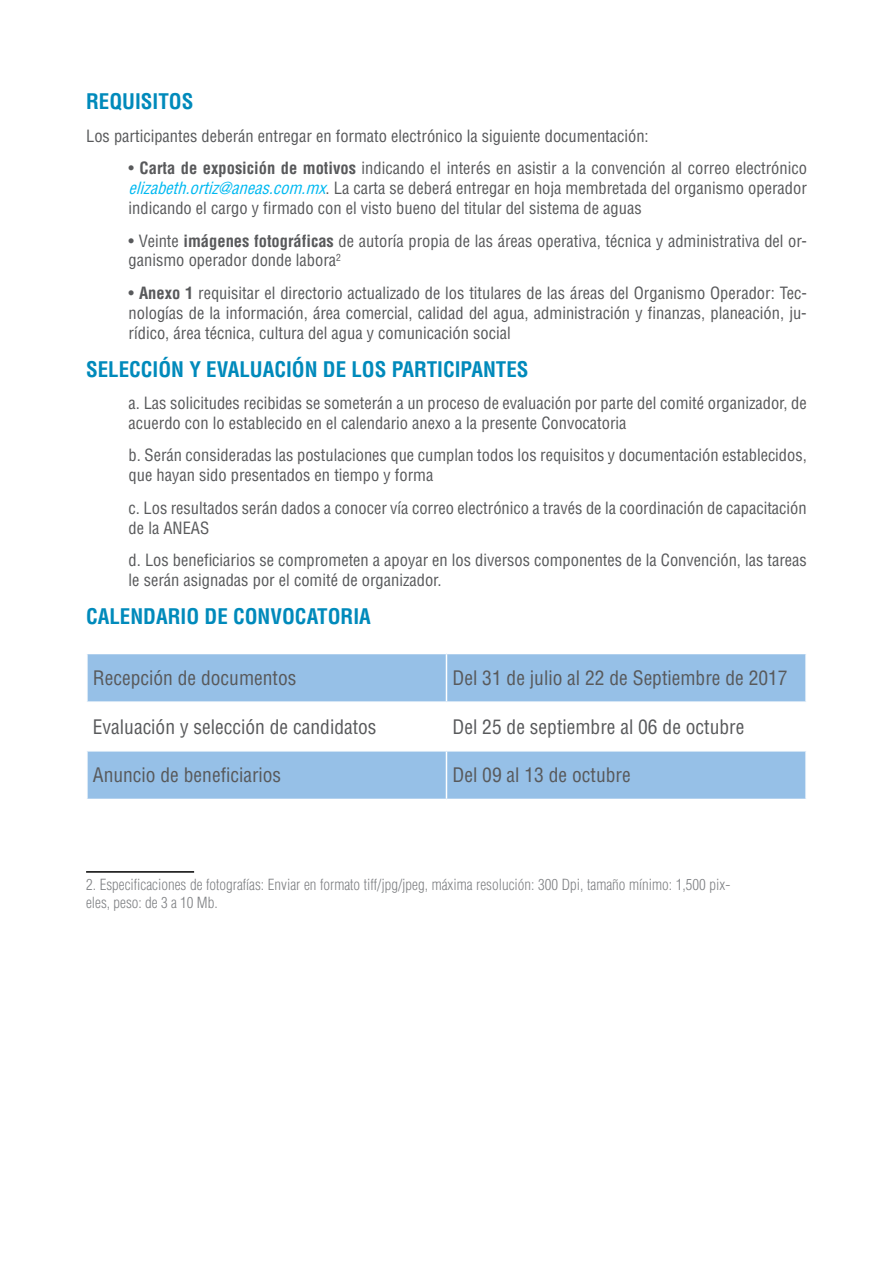
<style>
.page{position:relative;width:893px;height:1263px;background:#fff}
.page>*{position:absolute;margin:0;border:0;box-sizing:border-box;transform-origin:0 0}
.t1{font:700 condensed 21px "Helvetica";color:#008abb}
.t2{font:condensed 19.5px "Helvetica";color:#58595b}
.t3{font:condensed 16.5px/19.8px "Helvetica";color:#58595b}
.t4{font:300 condensed 15px/18px "Helvetica";color:#808285}
.s1{font-weight:700}
.s2{font-style:italic;color:#00b9f1}
</style>
<div class="page">
<hr style="left:86px;top:871px;width:108px;height:2px;background:#000">
<div style="left:88px;top:654px;width:717px;height:47px;background:#96c0e7"></div>
<div style="left:88px;top:751px;width:717px;height:48px;background:#96c0e7"></div>
<hr style="left:446px;top:654px;width:1px;height:47px;background:#fff">
<hr style="left:446px;top:751px;width:1px;height:48px;background:#fff">
<p class="t1" style="left:86px;top:88px;width:109px">REQUISITOS</p>
<p class="t3" style="left:86px;top:126px;width:564px">Los participantes deberán entregar en formato electrónico la siguiente documentación:</p>
<p class="t3" style="left:129px;top:158px;width:680px;text-align:justify">• <span class="s1">Carta de exposición de motivos</span> indicando el interés en asistir a la convención al correo electrónico <span class="s2">elizabeth.ortiz@aneas.com.mx</span>. La carta se deberá entregar en hoja membretada del organismo operador indicando el cargo y firmado con el visto bueno del titular del sistema de aguas</p>
<p class="t3" style="left:129px;top:231px;width:680px">• Veinte <span class="s1">imágenes fotográficas</span> de autoría propia de las áreas operativa, técnica y administrativa del or&shy;ganismo operador donde labora<sup>2</sup></p>
<p class="t3" style="left:129px;top:283px;width:680px;text-align:justify">• <span class="s1">Anexo 1</span> requisitar el directorio actualizado de los titulares de las áreas del Organismo Operador: Tec&shy;nologías de la información, área comercial, calidad del agua, administración y finanzas, planeación, ju&shy;rídico, área técnica, cultura del agua y comunicación social</p>
<p class="t1" style="left:86px;top:356px;width:444px">SELECCIÓN Y EVALUACIÓN DE LOS PARTICIPANTES</p>
<p class="t3" style="left:129px;top:393px;width:680px">a. Las solicitudes recibidas se someterán a un proceso de evaluación por parte del comité organizador, de acuerdo con lo establecido en el calendario anexo a la presente Convocatoria</p>
<p class="t3" style="left:129px;top:445px;width:680px">b. Serán consideradas las postulaciones que cumplan todos los requisitos y documentación establecidos, que hayan sido presentados en tiempo y forma</p>
<p class="t3" style="left:129px;top:498px;width:680px">c. Los resultados serán dados a conocer vía correo electrónico a través de la coordinación de capacitación de la ANEAS</p>
<p class="t3" style="left:129px;top:550px;width:680px">d. Los beneficiarios se comprometen a apoyar en los diversos componentes de la Convención, las tareas le serán asignadas por el comité de organizador.</p>
<p class="t1" style="left:86px;top:603px;width:286px">CALENDARIO DE CONVOCATORIA</p>
<p class="t2" style="left:93px;top:666px;width:205px">Recepción de documentos</p>
<p class="t2" style="left:452px;top:666px;width:337px">Del 31 de julio al 22 de Septiembre de 2017</p>
<p class="t2" style="left:93px;top:714px;width:285px">Evaluación y selección de candidatos</p>
<p class="t2" style="left:452px;top:714px;width:293px">Del 25 de septiembre al 06 de octubre</p>
<p class="t2" style="left:93px;top:763px;width:190px">Anuncio de beneficiarios</p>
<p class="t2" style="left:452px;top:763px;width:180px">Del 09 al 13 de octubre</p>
<p class="t4" style="left:86px;top:875px;width:646px">2. Especificaciones de fotografías: Enviar en formato tiff/jpg/jpeg, máxima resolución: 300 Dpi, tamaño mínimo: 1,500 pix&shy;eles, peso: de 3 a 10 Mb.</p>
</div>
